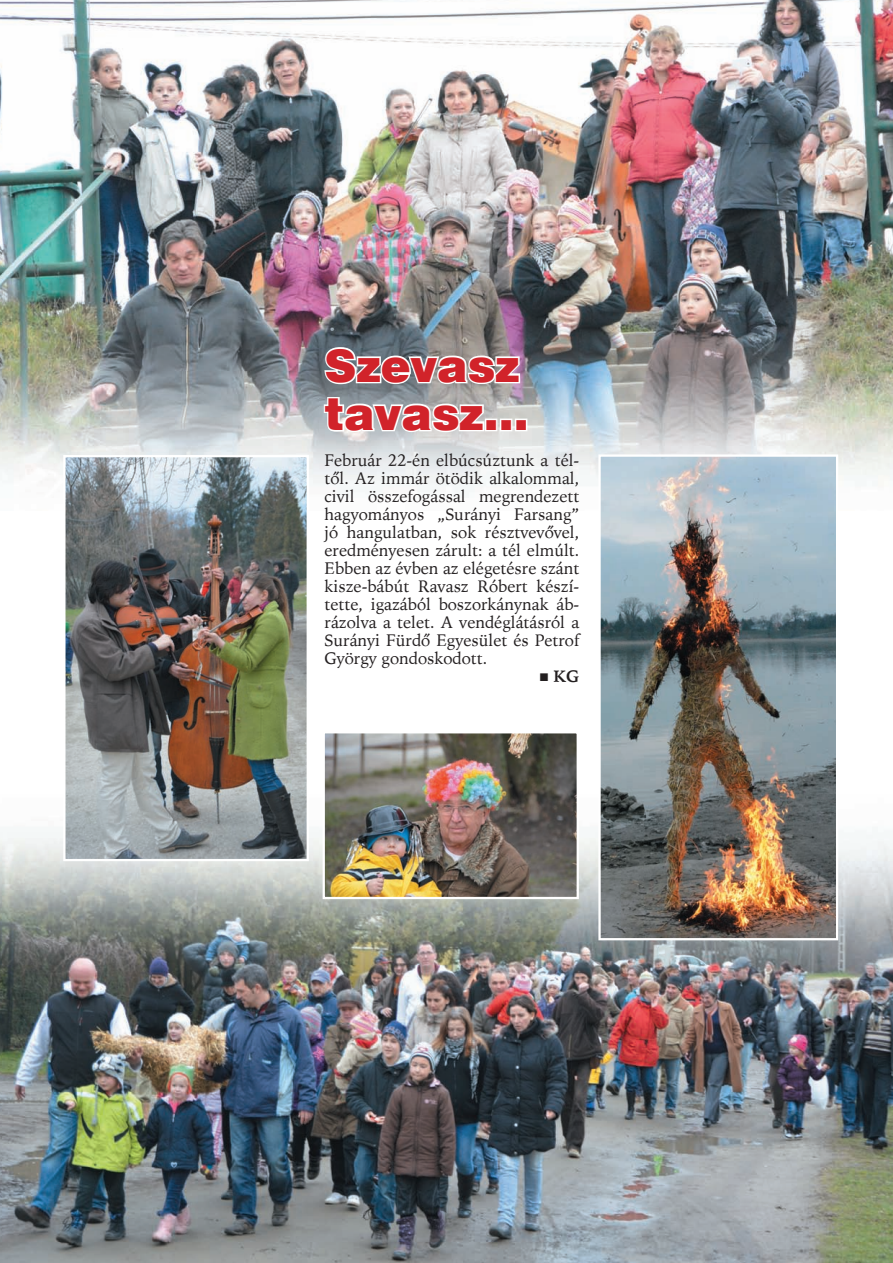
<style>
.page{position:relative;width:893px;height:1263px;background:#fff}
.page>*{position:absolute;margin:0;border:0;box-sizing:border-box;transform-origin:0 0}
.t1{font:900 45px/48px "H Swiss 721";color:#d1232a}
.t2{font:16.5px/18px "H Iowan Old Style";color:#231f20;text-align:justify}
.t3{font:700 16.5px "H Iowan Old Style";color:#231f20}
.s1{font-family:"Arial";font-weight:400}
</style>
<div class="page">
<img style="left:0;top:0;width:893px;height:493px">
<svg style="left:323px;top:345px;width:199px;height:41px"></svg>
<svg style="left:322px;top:396px;width:207px;height:38px"></svg>
<img style="left:0;top:830px;width:893px;height:433px">
<img style="left:326px;top:734px;width:250px;height:162px">
<div style="left:323px;top:731px;width:256px;height:168px;border:2px solid #fff"></div>
<img style="left:66px;top:458px;width:240px;height:400px">
<div style="left:63px;top:455px;width:246px;height:406px;border:2px solid #fff"></div>
<img style="left:601px;top:457px;width:234px;height:480px">
<div style="left:598px;top:454px;width:240px;height:486px;border:2px solid #fff"></div>
<h1 class="t1" style="left:325px;top:341px;width:206px">Szevasz tavasz…</h1>
<p class="t2" style="left:325px;top:451px;width:256px">Február 22-én elbúcsúztunk a tél&shy;től. Az immár ötödik alkalommal, civil összefogással megrendezett hagyományos „Surányi Farsang” jó hangulatban, sok résztvevővel, eredményesen zárult: a tél elmúlt.<br>Ebben az évben az elégetésre szánt kisze-bábút Ravasz Róbert készí&shy;tette, igazából boszorkánynak áb&shy;rázolva a telet. A vendéglátásról a Surányi Fürdő Egyesület és Petrof György gondoskodott.</p>
<p class="t3" style="left:539px;top:666px;width:42px"><span class="s1">■</span> KG</p>
</div>
